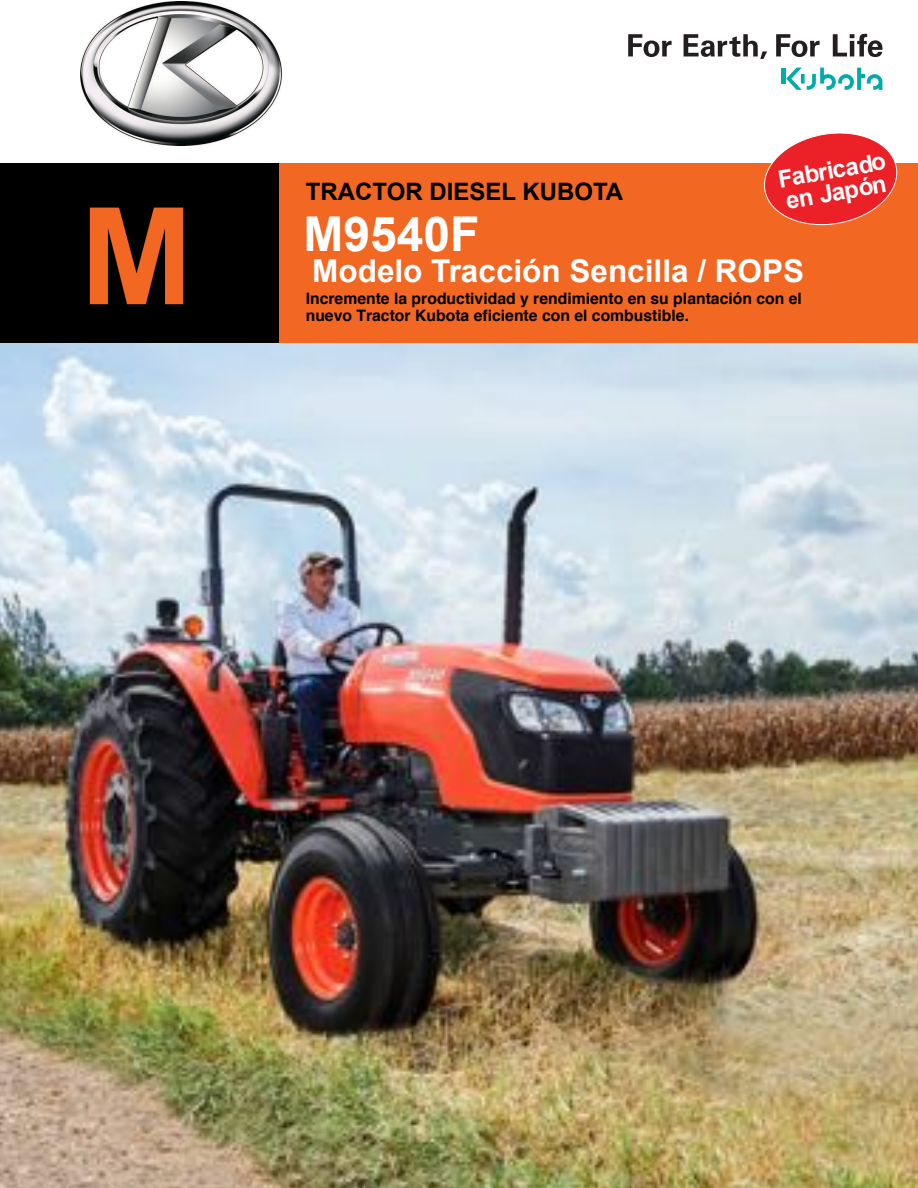
<style>
.page{position:relative;width:918px;height:1188px;background:#fff}
.page>*{position:absolute;margin:0;border:0;box-sizing:border-box;transform-origin:0 0}
.t1{font:700 135px "Arial";color:#f26722}
.t2{font:700 48px "Arial";color:#fff}
.t3{font:700 31.5px "Arial";color:#fff}
.t4{font:700 24px "Arial";color:#000}
.t5{font:700 24px/22.5px "Arial";color:#fff}
.t6{font:700 15.75px/17.2px "Helvetica";color:#000}
</style>
<div class="page">
<hr style="left:781px;top:68px;width:4px;height:16px;background:#00abac">
<svg style="left:786px;top:68px;width:97px;height:22px"></svg>
<svg style="left:776px;top:34px;width:44px;height:23px"></svg>
<svg style="left:628px;top:34px;width:44px;height:23px"></svg>
<svg style="left:684px;top:34px;width:83px;height:25px"></svg>
<svg style="left:833px;top:34px;width:50px;height:23px"></svg>
<img style="left:0;top:343px;width:918px;height:845px">
<div style="left:5px;top:163px;width:913px;height:180px;background:#f26722"></div>
<div style="left:0;top:163px;width:279px;height:180px;background:#000"></div>
<svg style="left:764px;top:133px;width:134px;height:93px"></svg>
<img style="left:81px;top:1px;width:200px;height:144px">
<h3 class="t5" style="left:776px;top:169px;width:110px;rotate:-10deg">Fabricado en Japón</h3>
<h3 class="t4" style="left:306px;top:178px;width:319px">TRACTOR DIESEL KUBOTA</h3>
<h1 class="t1" style="left:80px;top:182px;width:114px">M</h1>
<h2 class="t2" style="left:304px;top:208px;width:178px">M9540F</h2>
<h3 class="t3" style="left:312px;top:254px;width:493px">Modelo Tracción Sencilla / ROPS</h3>
<p class="t6" style="left:306px;top:291px;width:498px">Incremente la productividad y rendimiento en su plantación con el nuevo Tractor Kubota eficiente con el combustible.</p>
</div>
